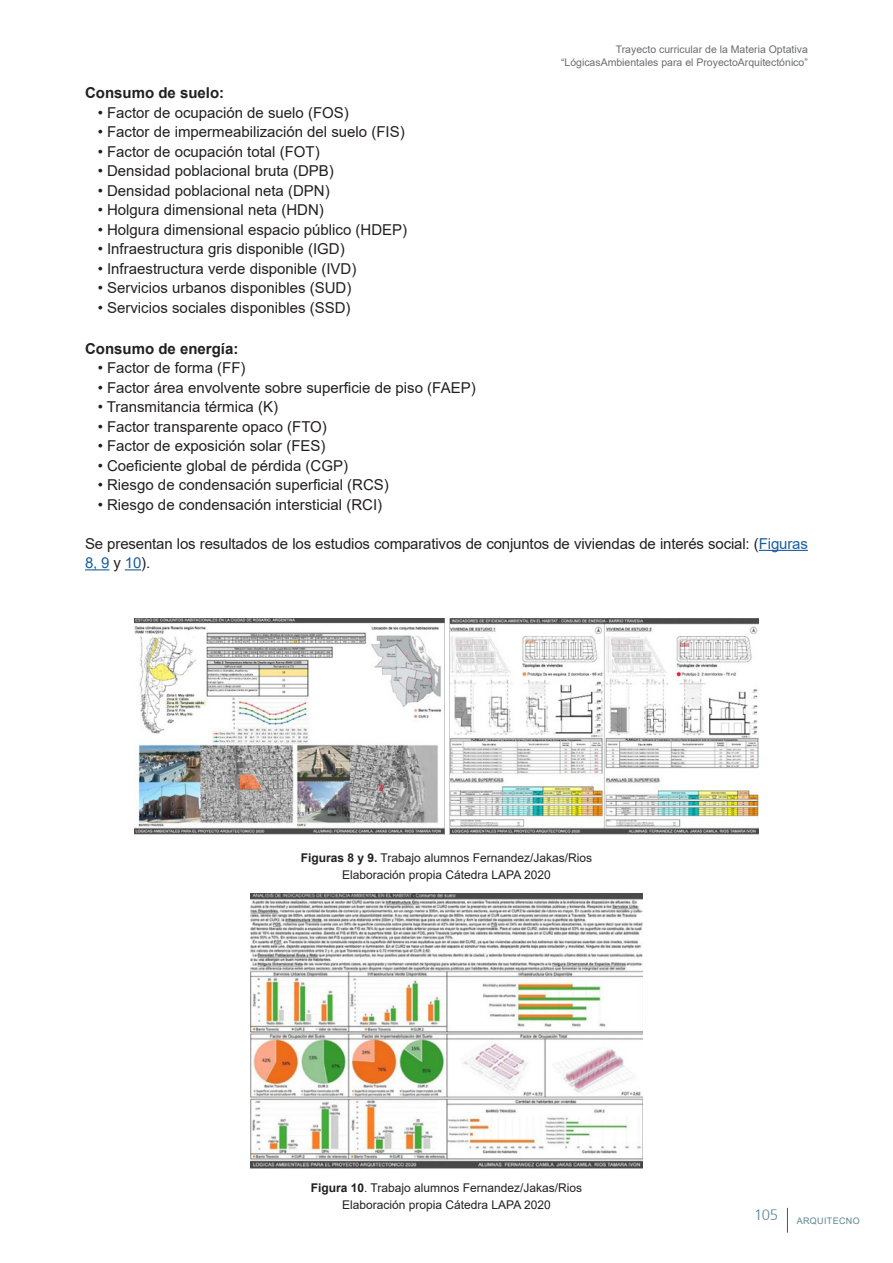
<style>
.page{position:relative;width:893px;height:1263px;background:#fff}
.page>*{position:absolute;margin:0;border:0;box-sizing:border-box;transform-origin:0 0}
.lista{font:15px "Arial";color:#231f20}
.texto{font:15px/19.5px "Arial";letter-spacing:-.01em;color:#231f20}
.texto-2{font:700 15px "Arial";color:#231f20}
.epigrafe{font:12px "Arial";color:#231f20}
.t1{font:10.5px/12.6px "Arial";color:#6c6d70;text-align:right}
.t2{font:9px "Arial";letter-spacing:.035em;color:#5a8595}
.s1{color:#175d9e}
.s2{font-weight:700}
</style>
<div class="page">
<svg style="left:787px;top:1208px;width:1px;height:25px"></svg>
<hr style="left:759px;top:550px;width:49px;height:1px;background:#175d9e">
<svg style="left:85px;top:569px;width:24px;height:1px"></svg>
<svg style="left:125px;top:569px;width:16px;height:1px"></svg>
<img style="left:134px;top:619px;width:625px;height:216px">
<img style="left:251px;top:894px;width:391px;height:274px">
<p class="t1" style="left:561px;top:43px;width:248px">Trayecto curricular de la Materia Optativa “LógicasAmbientales para el ProyectoArquitectónico”</p>
<p class="texto-2" style="left:85px;top:82px;width:141px">Consumo de suelo:</p>
<p class="lista" style="left:98px;top:102px;width:253px">• Factor de ocupación de suelo (FOS)</p>
<p class="lista" style="left:98px;top:122px;width:309px">• Factor de impermeabilización del suelo (FIS)</p>
<p class="lista" style="left:98px;top:141px;width:223px">• Factor de ocupación total (FOT)</p>
<p class="lista" style="left:98px;top:161px;width:238px">• Densidad poblacional bruta (DPB)</p>
<p class="lista" style="left:98px;top:180px;width:234px">• Densidad poblacional neta (DPN)</p>
<p class="lista" style="left:98px;top:200px;width:228px">• Holgura dimensional neta (HDN)</p>
<p class="lista" style="left:98px;top:219px;width:311px">• Holgura dimensional espacio público (HDEP)</p>
<p class="lista" style="left:98px;top:239px;width:248px">• Infraestructura gris disponible (IGD)</p>
<p class="lista" style="left:98px;top:258px;width:260px">• Infraestructura verde disponible (IVD)</p>
<p class="lista" style="left:98px;top:278px;width:255px">• Servicios urbanos disponibles (SUD)</p>
<p class="lista" style="left:98px;top:297px;width:254px">• Servicios sociales disponibles (SSD)</p>
<p class="texto-2" style="left:85px;top:338px;width:155px">Consumo de energía:</p>
<p class="lista" style="left:98px;top:358px;width:149px">• Factor de forma (FF)</p>
<p class="lista" style="left:98px;top:377px;width:379px">• Factor área envolvente sobre superficie de piso (FAEP)</p>
<p class="lista" style="left:98px;top:397px;width:182px">• Transmitancia térmica (K)</p>
<p class="lista" style="left:98px;top:416px;width:231px">• Factor transparente opaco (FTO)</p>
<p class="lista" style="left:98px;top:436px;width:229px">• Factor de exposición solar (FES)</p>
<p class="lista" style="left:98px;top:455px;width:252px">• Coeficiente global de pérdida (CGP)</p>
<p class="lista" style="left:98px;top:475px;width:293px">• Riesgo de condensación superficial (RCS)</p>
<p class="lista" style="left:98px;top:494px;width:286px">• Riesgo de condensación intersticial (RCI)</p>
<p class="texto" style="left:85px;top:534px;width:724px">Se presentan los resultados de los estudios comparativos de conjuntos de viviendas de interés social: (<span class="s1">Figuras<br>8, 9</span> y <span class="s1">10</span>).</p>
<p class="epigrafe" style="left:301px;top:849px;width:293px"><span class="s2">Figuras 8 y 9.</span> Trabajo alumnos Fernandez/Jakas/Rios</p>
<p class="epigrafe" style="left:342px;top:866px;width:210px">Elaboración propia Cátedra LAPA 2020</p>
<p class="epigrafe" style="left:311px;top:1179px;width:273px"><span class="s2">Figura 10</span>. Trabajo alumnos Fernandez/Jakas/Rios</p>
<p class="epigrafe" style="left:342px;top:1196px;width:210px">Elaboración propia Cátedra LAPA 2020</p>
<p class="t2" style="left:754px;top:1214px;width:107px"><sup>105</sup> ARQUITECNO</p>
</div>
